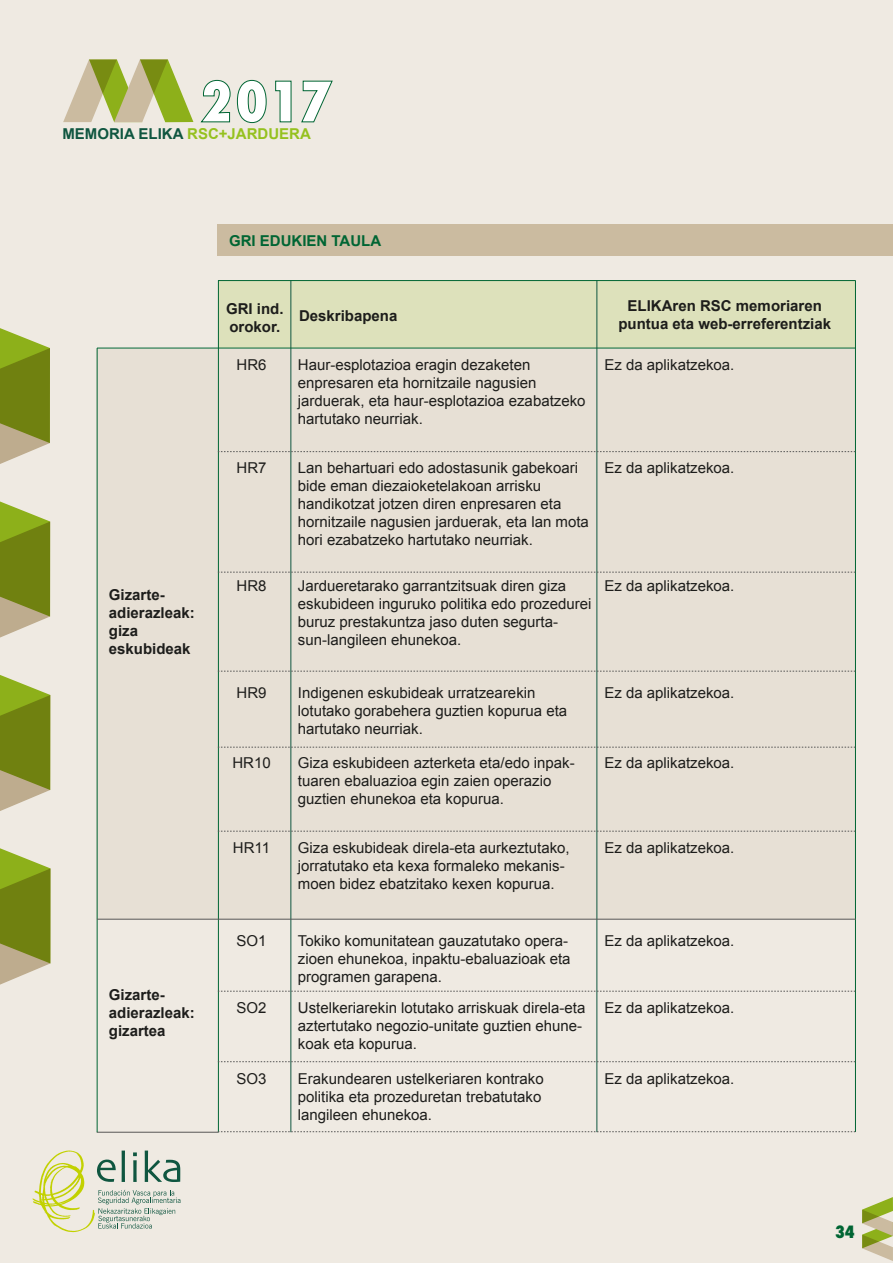
<style>
.page{position:relative;width:893px;height:1263px;background:#efeae2}
.page>*{position:absolute;margin:0;border:0;box-sizing:border-box;transform-origin:0 0}
.t1{font:800 condensed 54px "Futura";color:#fff}
.t2{font:800 condensed 16.5px "Futura";color:#006533}
.t3{font:15px/18px "Arial";color:#1d1d1b}
.t4{font:700 15px/18px "Arial";color:#1d1d1b}
.t5{font:700 15px "Arial";color:#0f5640}
.t6{font:700 15px "Arial";color:#006533}
.s1{color:#95c11f}
</style>
<div class="page">
<div style="left:97px;top:349px;width:758px;height:569px;background:#e7e0d5"></div>
<div style="left:218px;top:281px;width:638px;height:67px;background:#dde1bb"></div>
<div style="left:218px;top:224px;width:675px;height:32px;background:#cbbba0"></div>
<svg style="left:32px;top:1150px;width:148px;height:82px"></svg>
<svg style="left:200px;top:80px;width:31px;height:43px"></svg>
<svg style="left:237px;top:80px;width:30px;height:43px"></svg>
<svg style="left:275px;top:80px;width:17px;height:43px"></svg>
<svg style="left:301px;top:80px;width:32px;height:43px"></svg>
<svg style="left:63px;top:59px;width:130px;height:63px"></svg>
<svg style="left:862px;top:1197px;width:31px;height:64px"></svg>
<svg style="left:0;top:328px;width:51px;height:657px"></svg>
<hr style="left:291px;top:280px;width:1px;height:852px;background:#0f5640">
<hr style="left:597px;top:280px;width:1px;height:852px;background:#0f5640">
<hr style="left:97px;top:1132px;width:121px;height:1px;background:#575756">
<hr style="left:218px;top:280px;width:637px;height:1px;background:#006533">
<hr style="left:218px;top:280px;width:1px;height:852px;background:#006533">
<hr style="left:97px;top:348px;width:758px;height:1px;background:#006533">
<hr style="left:97px;top:348px;width:1px;height:784px;background:#006533">
<hr style="left:855px;top:280px;width:1px;height:852px;background:#006533">
<svg style="left:218px;top:451px;width:638px;height:1px"></svg>
<svg style="left:218px;top:572px;width:638px;height:1px"></svg>
<svg style="left:218px;top:671px;width:638px;height:1px"></svg>
<svg style="left:218px;top:747px;width:638px;height:1px"></svg>
<svg style="left:218px;top:831px;width:638px;height:1px"></svg>
<svg style="left:218px;top:991px;width:638px;height:1px"></svg>
<svg style="left:218px;top:1061px;width:638px;height:1px"></svg>
<hr style="left:97px;top:919px;width:759px;height:1px;background:#575756">
<svg style="left:218px;top:1131px;width:638px;height:1px"></svg>
<h1 class="t1" style="left:200px;top:65px;width:134px">2017</h1>
<p class="t5" style="left:62px;top:124px;width:250px">MEMORIA ELIKA <span class="s1">RSC+JARDUERA</span></p>
<p class="t6" style="left:229px;top:231px;width:154px">GRI EDUKIEN TAULA</p>
<p class="t4" style="left:299px;top:307px;width:100px">Deskribapena</p>
<p class="t4" style="left:618px;top:297px;width:214px;text-align:center">ELIKAren RSC memoriaren puntua eta web-erreferentziak</p>
<p class="t3" style="left:298px;top:355px;width:289px">Haur-esplotazioa eragin dezaketen enpresaren eta hornitzaile nagusien jarduerak, eta haur-esplotazioa ezabatzeko hartutako neurriak.</p>
<p class="t4" style="left:226px;top:300px;width:59px">GRI ind. orokor.</p>
<p class="t3" style="left:237px;top:355px;width:31px">HR6</p>
<p class="t3" style="left:604px;top:355px;width:132px">Ez da aplikatzekoa.</p>
<p class="t4" style="left:109px;top:587px;width:87px">Gizarte&shy;adierazleak: giza eskubideak</p>
<p class="t4" style="left:109px;top:987px;width:87px">Gizarte&shy;adierazleak: gizartea</p>
<p class="t3" style="left:237px;top:458px;width:31px">HR7</p>
<p class="t3" style="left:604px;top:458px;width:132px">Ez da aplikatzekoa.</p>
<p class="t3" style="left:298px;top:458px;width:292px">Lan behartuari edo adostasunik gabekoari bide eman diezaioketelakoan arrisku handikotzat jotzen diren enpresaren eta hornitzaile nagusien jarduerak, eta lan mota hori ezabatzeko hartutako neurriak.</p>
<p class="t3" style="left:237px;top:576px;width:31px">HR8</p>
<p class="t3" style="left:604px;top:576px;width:132px">Ez da aplikatzekoa.</p>
<p class="t3" style="left:298px;top:576px;width:295px">Jardueretarako garrantzitsuak diren giza eskubideen inguruko politika edo prozedurei buruz prestakuntza jaso duten segurta&shy;sun-langileen ehunekoa.</p>
<p class="t3" style="left:237px;top:683px;width:31px">HR9</p>
<p class="t3" style="left:604px;top:683px;width:132px">Ez da aplikatzekoa.</p>
<p class="t3" style="left:298px;top:683px;width:271px">Indigenen eskubideak urratzearekin lotutako gorabehera guztien kopurua eta hartutako neurriak.</p>
<p class="t3" style="left:298px;top:753px;width:278px">Giza eskubideen azterketa eta/edo inpak&shy;tuaren ebaluazioa egin zaien operazio guztien ehunekoa eta kopurua.</p>
<p class="t3" style="left:232px;top:753px;width:40px">HR10</p>
<p class="t3" style="left:604px;top:753px;width:132px">Ez da aplikatzekoa.</p>
<p class="t3" style="left:298px;top:838px;width:273px">Giza eskubideak direla-eta aurkeztutako, jorratutako eta kexa formaleko mekanis&shy;moen bidez ebatzitako kexen kopurua.</p>
<p class="t3" style="left:233px;top:838px;width:39px">HR11</p>
<p class="t3" style="left:604px;top:838px;width:132px">Ez da aplikatzekoa.</p>
<p class="t3" style="left:237px;top:931px;width:32px">SO1</p>
<p class="t3" style="left:604px;top:931px;width:132px">Ez da aplikatzekoa.</p>
<p class="t3" style="left:298px;top:931px;width:274px">Tokiko komunitatean gauzatutako opera&shy;zioen ehunekoa, inpaktu-ebaluazioak eta programen garapena.</p>
<p class="t3" style="left:237px;top:999px;width:32px">SO2</p>
<p class="t3" style="left:604px;top:999px;width:132px">Ez da aplikatzekoa.</p>
<p class="t3" style="left:298px;top:999px;width:289px">Ustelkeriarekin lotutako arriskuak direla-eta aztertutako negozio-unitate guztien ehune&shy;koak eta kopurua.</p>
<p class="t3" style="left:237px;top:1069px;width:32px">SO3</p>
<p class="t3" style="left:604px;top:1069px;width:132px">Ez da aplikatzekoa.</p>
<p class="t3" style="left:298px;top:1069px;width:247px">Erakundearen ustelkeriaren kontrako politika eta prozeduretan trebatutako langileen ehunekoa.</p>
<p class="t2" style="left:835px;top:1221px;width:21px">34</p>
</div>
